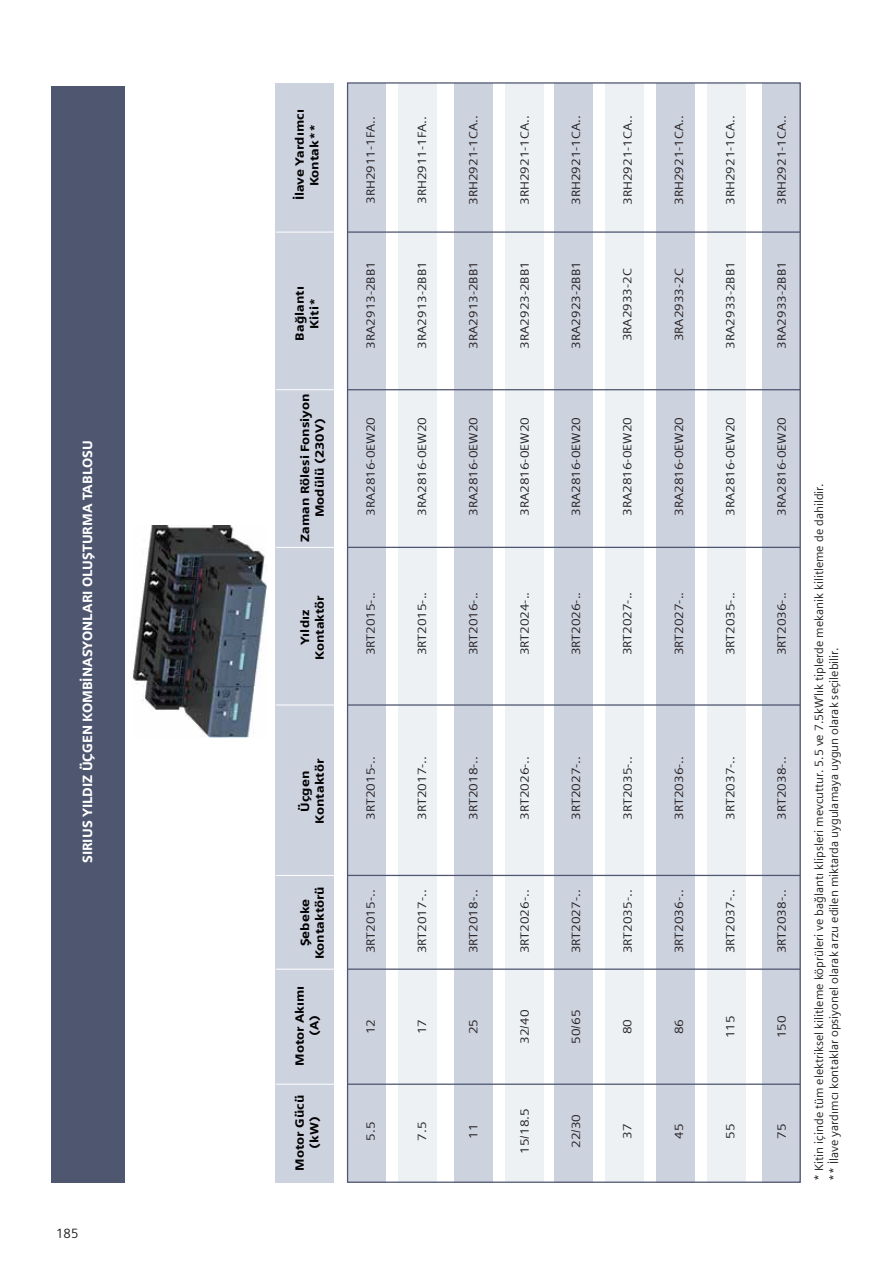
<style>
.page{position:relative;width:893px;height:1263px;background:#fff}
.page>*{position:absolute;margin:0;border:0;box-sizing:border-box;transform-origin:0 0}
.t1{font:900 13.5px "Siemens Sans";color:#fff}
.t2{font:13.5px "Siemens Sans";color:#231f20;scale:.95 1}
.t3{font:12px "Siemens Sans";color:#231f20;scale:1.1 1}
.t4{font:12px/15px "Siemens Sans";color:#231f20}
.t5{font:900 12px/14.7px "Siemens Sans";color:#010101;text-align:center;scale:1.1 1}
</style>
<div class="page">
<div style="left:51px;top:86px;width:74px;height:1096px;background:#4e5670"></div>
<div style="left:276px;top:83px;width:58px;height:1099px;background:#cdd2df"></div>
<hr style="left:276px;top:1084px;width:58px;height:1px;background:#fff">
<hr style="left:276px;top:969px;width:58px;height:1px;background:#fff">
<hr style="left:276px;top:875px;width:58px;height:1px;background:#fff">
<hr style="left:276px;top:705px;width:58px;height:1px;background:#fff">
<hr style="left:276px;top:547px;width:58px;height:1px;background:#fff">
<hr style="left:276px;top:389px;width:58px;height:1px;background:#fff">
<hr style="left:276px;top:232px;width:58px;height:1px;background:#fff">
<div style="left:762px;top:83px;width:38px;height:1099px;background:#cdd2df"></div>
<div style="left:707px;top:83px;width:38px;height:1099px;background:#edf1f4"></div>
<div style="left:657px;top:83px;width:38px;height:1099px;background:#cdd2df"></div>
<div style="left:605px;top:83px;width:38px;height:1099px;background:#edf1f4"></div>
<div style="left:555px;top:83px;width:38px;height:1099px;background:#cdd2df"></div>
<div style="left:505px;top:83px;width:38px;height:1099px;background:#edf1f4"></div>
<div style="left:454px;top:83px;width:39px;height:1099px;background:#cdd2df"></div>
<div style="left:398px;top:83px;width:38px;height:1099px;background:#edf1f4"></div>
<div style="left:348px;top:83px;width:38px;height:1099px;background:#cdd2df"></div>
<hr style="left:348px;top:968px;width:452px;height:2px;background:#4e5670">
<hr style="left:348px;top:875px;width:452px;height:1px;background:#4e5670">
<hr style="left:348px;top:704px;width:452px;height:2px;background:#4e5670">
<hr style="left:348px;top:547px;width:452px;height:1px;background:#4e5670">
<hr style="left:348px;top:389px;width:452px;height:1px;background:#4e5670">
<hr style="left:348px;top:231px;width:452px;height:2px;background:#4e5670">
<hr style="left:348px;top:1083px;width:452px;height:2px;background:#4e5670">
<img style="left:132px;top:526px;width:134px;height:211px">
<p class="t1" style="left:80px;top:863px;width:424px;rotate:-90deg">SIRIUS YILDIZ ÜÇGEN KOMBİNASYONLARI OLUŞTURMA TABLOSU</p>
<p class="t2" style="left:56px;top:1223px;width:25px">185</p>
<p class="t5" style="left:292px;top:200px;width:84px;rotate:-90deg">İlave Yardımcı<br>Kontak**</p>
<p class="t5" style="left:292px;top:340px;width:51px;rotate:-90deg">Bağlantı<br>Kiti*</p>
<p class="t5" style="left:297px;top:542px;width:136px;rotate:-90deg">Zaman Rölesi Fonsiyon<br>Modülü (230V)</p>
<p class="t5" style="left:298px;top:660px;width:60px;rotate:-90deg">Yıldız<br>Kontaktör</p>
<p class="t5" style="left:298px;top:824px;width:60px;rotate:-90deg">Üçgen<br>Kontaktör</p>
<p class="t5" style="left:298px;top:959px;width:68px;rotate:-90deg">Şebeke<br>Kontaktörü</p>
<p class="t5" style="left:292px;top:1066px;width:74px;rotate:-90deg">Motor Akımı (A)</p>
<p class="t5" style="left:292px;top:1170px;width:70px;rotate:-90deg">Motor Gücü (kW)</p>
<p class="t3" style="left:362px;top:204px;width:82px;rotate:-90deg">3RH2911-1FA..</p>
<p class="t3" style="left:413px;top:204px;width:82px;rotate:-90deg">3RH2911-1FA..</p>
<p class="t3" style="left:464px;top:205px;width:83px;rotate:-90deg">3RH2921-1CA..</p>
<p class="t3" style="left:516px;top:205px;width:83px;rotate:-90deg">3RH2921-1CA..</p>
<p class="t3" style="left:567px;top:205px;width:83px;rotate:-90deg">3RH2921-1CA..</p>
<p class="t3" style="left:618px;top:205px;width:83px;rotate:-90deg">3RH2921-1CA..</p>
<p class="t3" style="left:670px;top:205px;width:83px;rotate:-90deg">3RH2921-1CA..</p>
<p class="t3" style="left:721px;top:205px;width:83px;rotate:-90deg">3RH2921-1CA..</p>
<p class="t3" style="left:773px;top:205px;width:83px;rotate:-90deg">3RH2921-1CA..</p>
<p class="t3" style="left:362px;top:349px;width:81px;rotate:-90deg">3RA2913-2BB1</p>
<p class="t3" style="left:413px;top:349px;width:81px;rotate:-90deg">3RA2913-2BB1</p>
<p class="t3" style="left:464px;top:349px;width:81px;rotate:-90deg">3RA2913-2BB1</p>
<p class="t3" style="left:516px;top:349px;width:81px;rotate:-90deg">3RA2923-2BB1</p>
<p class="t3" style="left:567px;top:349px;width:81px;rotate:-90deg">3RA2923-2BB1</p>
<p class="t3" style="left:618px;top:341px;width:68px;rotate:-90deg">3RA2933-2C</p>
<p class="t3" style="left:670px;top:341px;width:68px;rotate:-90deg">3RA2933-2C</p>
<p class="t3" style="left:721px;top:349px;width:81px;rotate:-90deg">3RA2933-2BB1</p>
<p class="t3" style="left:772px;top:349px;width:81px;rotate:-90deg">3RA2933-2BB1</p>
<p class="t3" style="left:362px;top:516px;width:91px;rotate:-90deg">3RA2816-0EW20</p>
<p class="t3" style="left:413px;top:516px;width:91px;rotate:-90deg">3RA2816-0EW20</p>
<p class="t3" style="left:464px;top:516px;width:91px;rotate:-90deg">3RA2816-0EW20</p>
<p class="t3" style="left:516px;top:516px;width:91px;rotate:-90deg">3RA2816-0EW20</p>
<p class="t3" style="left:567px;top:516px;width:91px;rotate:-90deg">3RA2816-0EW20</p>
<p class="t3" style="left:618px;top:516px;width:91px;rotate:-90deg">3RA2816-0EW20</p>
<p class="t3" style="left:670px;top:516px;width:91px;rotate:-90deg">3RA2816-0EW20</p>
<p class="t3" style="left:721px;top:516px;width:91px;rotate:-90deg">3RA2816-0EW20</p>
<p class="t3" style="left:772px;top:516px;width:91px;rotate:-90deg">3RA2816-0EW20</p>
<p class="t3" style="left:361px;top:655px;width:59px;rotate:-90deg">3RT2015-..</p>
<p class="t3" style="left:413px;top:655px;width:59px;rotate:-90deg">3RT2015-..</p>
<p class="t3" style="left:464px;top:655px;width:59px;rotate:-90deg">3RT2016-..</p>
<p class="t3" style="left:516px;top:655px;width:59px;rotate:-90deg">3RT2024-..</p>
<p class="t3" style="left:567px;top:655px;width:59px;rotate:-90deg">3RT2026-..</p>
<p class="t3" style="left:618px;top:655px;width:59px;rotate:-90deg">3RT2027-..</p>
<p class="t3" style="left:670px;top:655px;width:59px;rotate:-90deg">3RT2027-..</p>
<p class="t3" style="left:721px;top:655px;width:59px;rotate:-90deg">3RT2035-..</p>
<p class="t3" style="left:772px;top:655px;width:59px;rotate:-90deg">3RT2036-..</p>
<p class="t3" style="left:362px;top:820px;width:59px;rotate:-90deg">3RT2015-..</p>
<p class="t3" style="left:413px;top:820px;width:59px;rotate:-90deg">3RT2017-..</p>
<p class="t3" style="left:464px;top:820px;width:59px;rotate:-90deg">3RT2018-..</p>
<p class="t3" style="left:516px;top:820px;width:59px;rotate:-90deg">3RT2026-..</p>
<p class="t3" style="left:567px;top:820px;width:59px;rotate:-90deg">3RT2027-..</p>
<p class="t3" style="left:618px;top:820px;width:59px;rotate:-90deg">3RT2035-..</p>
<p class="t3" style="left:670px;top:820px;width:59px;rotate:-90deg">3RT2036-..</p>
<p class="t3" style="left:721px;top:820px;width:59px;rotate:-90deg">3RT2037-..</p>
<p class="t3" style="left:773px;top:820px;width:59px;rotate:-90deg">3RT2038-..</p>
<p class="t3" style="left:362px;top:953px;width:59px;rotate:-90deg">3RT2015-..</p>
<p class="t3" style="left:413px;top:953px;width:59px;rotate:-90deg">3RT2017-..</p>
<p class="t3" style="left:464px;top:953px;width:59px;rotate:-90deg">3RT2018-..</p>
<p class="t3" style="left:516px;top:953px;width:59px;rotate:-90deg">3RT2026-..</p>
<p class="t3" style="left:567px;top:953px;width:59px;rotate:-90deg">3RT2027-..</p>
<p class="t3" style="left:618px;top:953px;width:59px;rotate:-90deg">3RT2035-..</p>
<p class="t3" style="left:670px;top:953px;width:59px;rotate:-90deg">3RT2036-..</p>
<p class="t3" style="left:721px;top:953px;width:59px;rotate:-90deg">3RT2037-..</p>
<p class="t3" style="left:773px;top:953px;width:59px;rotate:-90deg">3RT2038-..</p>
<p class="t3" style="left:361px;top:1034px;width:15px;rotate:-90deg">12</p>
<p class="t3" style="left:413px;top:1034px;width:15px;rotate:-90deg">17</p>
<p class="t3" style="left:464px;top:1034px;width:15px;rotate:-90deg">25</p>
<p class="t3" style="left:516px;top:1044px;width:32px;rotate:-90deg">32/40</p>
<p class="t3" style="left:567px;top:1044px;width:32px;rotate:-90deg">50/65</p>
<p class="t3" style="left:618px;top:1034px;width:15px;rotate:-90deg">80</p>
<p class="t3" style="left:670px;top:1034px;width:15px;rotate:-90deg">86</p>
<p class="t3" style="left:721px;top:1038px;width:22px;rotate:-90deg">115</p>
<p class="t3" style="left:772px;top:1038px;width:22px;rotate:-90deg">150</p>
<p class="t3" style="left:361px;top:1140px;width:19px;rotate:-90deg">5.5</p>
<p class="t3" style="left:413px;top:1140px;width:19px;rotate:-90deg">7.5</p>
<p class="t3" style="left:464px;top:1139px;width:15px;rotate:-90deg">11</p>
<p class="t3" style="left:516px;top:1154px;width:43px;rotate:-90deg">15/18.5</p>
<p class="t3" style="left:567px;top:1148px;width:32px;rotate:-90deg">22/30</p>
<p class="t3" style="left:618px;top:1139px;width:15px;rotate:-90deg">37</p>
<p class="t3" style="left:670px;top:1139px;width:15px;rotate:-90deg">45</p>
<p class="t3" style="left:721px;top:1139px;width:15px;rotate:-90deg">55</p>
<p class="t3" style="left:772px;top:1139px;width:15px;rotate:-90deg">75</p>
<p class="t4" style="left:810px;top:1181px;width:699px;rotate:-90deg">* Kitin içinde tüm elektriksel kilitleme köprüleri ve bağlantı klipsleri mevcuttur. 5.5 ve 7.5kW’lık tiplerde mekanik kilitleme de dahildir. ** İlave yardımcı kontaklar opsiyonel olarak arzu edilen miktarda uygulamaya uygun olarak seçilebilir.</p>
</div>
